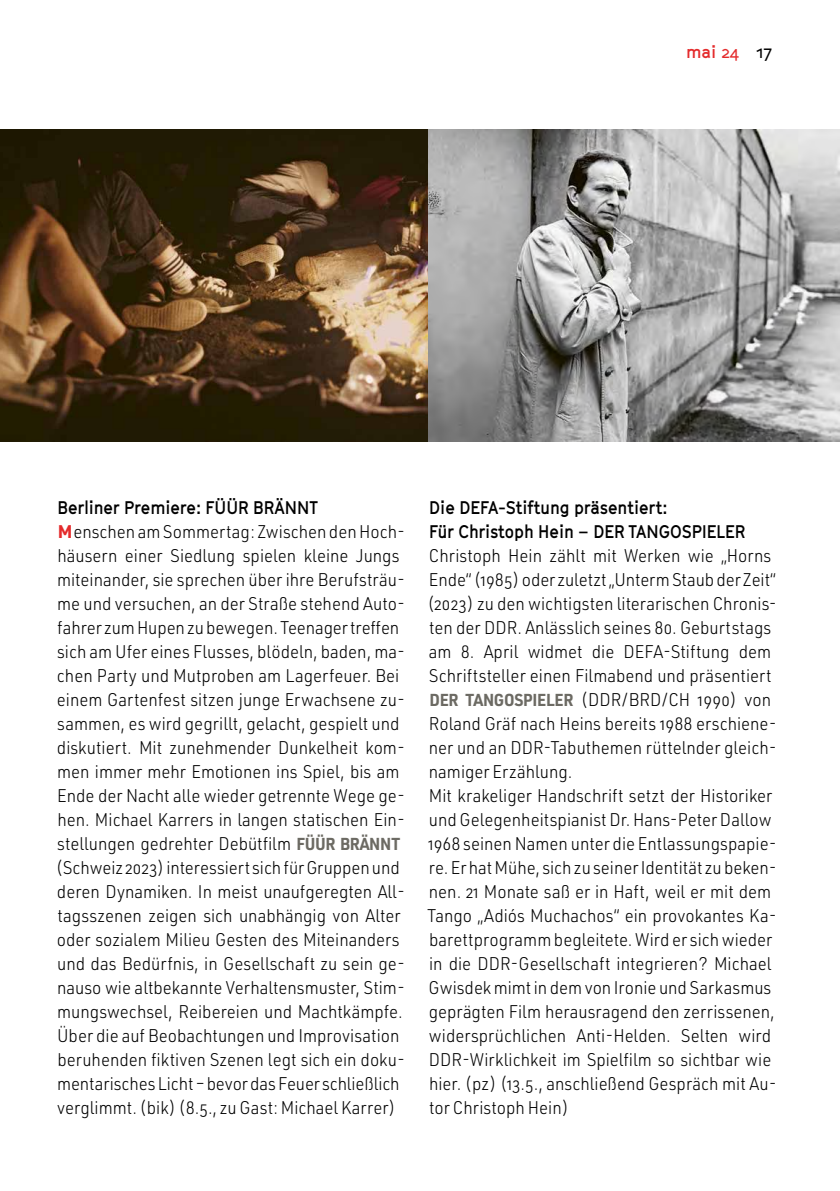
<style>
.page{position:relative;width:840px;height:1191px;background:#fff}
.page>*{position:absolute;margin:0;border:0;box-sizing:border-box;transform-origin:0 0}
.Brot_1{font:300 18px/24px "URWDIN";color:#000;scale:.92 1}
.Brot_2{font:300 18px/24px "URWDIN";color:#000;scale:.92 1}
.Ü_unhierarchisch{font:700 18px/24px "GT Cinetype";color:#000;scale:.92 1}
.t1{font:700 17px "GT Cinetype";color:#e42b2c}
.s1{font-weight:400}
.s2{font-weight:400;font-size:18px;color:#000}
.s3{font-weight:700;color:#e42b2c}
.s4{font-weight:700;font-size:17px;color:#6c6a63}
</style>
<div class="page">
<img style="left:0;top:130px;width:839px;height:312px">
<p class="t1" style="left:685px;top:42px;width:87px">mai <span class="s1">24</span> <span class="s2">17</span></p>
<h1 class="Ü_unhierarchisch" style="left:57px;top:495px;width:284px">Berliner Premiere: FÜÜR BRÄNNT</h1>
<p class="Brot_1" style="left:56px;top:519px;width:381px"><span class="s3">M</span>enschen am Sommertag: Zwischen den Hoch&shy;häusern einer Siedlung spielen kleine Jungs miteinander, sie sprechen über ihre Berufsträu&shy;me und versuchen, an der Straße stehend Auto&shy;fahrer zum Hupen zu bewegen. Teenager treffen sich am Ufer eines Flusses, blödeln, baden, ma&shy;chen Party und Mutproben am Lagerfeuer. Bei einem Gartenfest sitzen junge Erwachsene zu&shy;sammen, es wird gegrillt, gelacht, gespielt und diskutiert. Mit zunehmender Dunkelheit kom&shy;men immer mehr Emotionen ins Spiel, bis am Ende der Nacht alle wieder getrennte Wege ge&shy;hen. Michael Karrers in langen statischen Ein&shy;stellungen gedrehter Debütfilm <span class="s4">FÜÜR BRÄNNT </span>(Schweiz 2023) interessiert sich für Gruppen und deren Dynamiken. In meist unaufgeregten All&shy;tagsszenen zeigen sich unabhängig von Alter oder sozialem Milieu Gesten des Miteinanders und das Bedürfnis, in Gesellschaft zu sein ge&shy;nauso wie altbekannte Verhaltensmuster, Stim&shy;mungswechsel, Reibereien und Machtkämpfe.<br>Über die auf Beobachtungen und Improvisation beruhenden fiktiven Szenen legt sich ein doku&shy;mentarisches Licht – bevor das Feuer schließlich verglimmt. (bik) (8.5., zu Gast: Michael Karrer)</p>
<h1 class="Ü_unhierarchisch" style="left:429px;top:495px;width:345px">Die DEFA-Stiftung präsentiert:<br>Für Christoph Hein – DER TANGOSPIELER</h1>
<p class="Brot_2" style="left:427px;top:543px;width:381px">Christoph Hein zählt mit Werken wie „Horns Ende“ (1985) oder zuletzt „Unterm Staub der Zeit“ (2023) zu den wichtigsten literarischen Chronis&shy;ten der DDR. Anlässlich seines 80. Geburtstags am 8. April widmet die DEFA-Stiftung dem Schriftsteller einen Filmabend und präsentiert <span class="s4">DER TANGOSPIELER</span> (DDR/BRD/CH 1990) von Roland Gräf nach Heins bereits 1988 erschiene&shy;ner und an DDR-Tabuthemen rüttelnder gleich&shy;namiger Erzählung.</p>
<p class="Brot_2" style="left:427px;top:783px;width:381px">Mit krakeliger Handschrift setzt der Historiker und Gelegenheitspianist Dr. Hans- Peter Dallow 1968 seinen Namen unter die Entlassungspapie&shy;re. Er hat Mühe, sich zu seiner Identität zu beken&shy;nen. 21 Monate saß er in Haft, weil er mit dem Tango „Adiós Muchachos“ ein provokantes Ka&shy;barettprogramm begleitete. Wird er sich wieder in die DDR- Gesellschaft integrieren? Michael Gwisdek mimt in dem von Ironie und Sarkasmus geprägten Film herausragend den zerrissenen, widersprüchlichen Anti- Helden. Selten wird DDR-Wirklichkeit im Spielfilm so sichtbar wie hier. (pz) (13.5., anschließend Gespräch mit Au&shy;tor Christoph Hein)</p>
</div>
